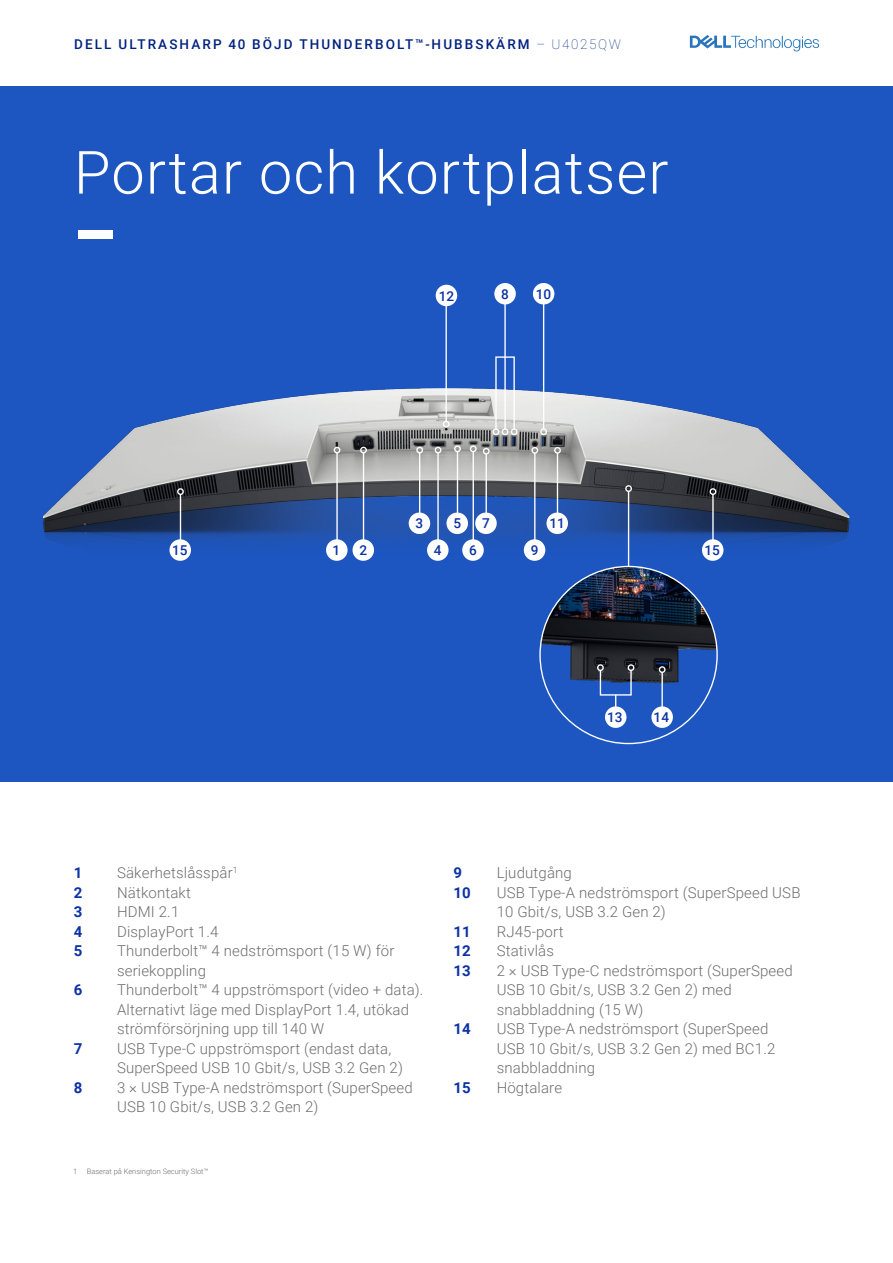
<style>
.page{position:relative;width:893px;height:1263px;background:#fff}
.page>*{position:absolute;margin:0;border:0;box-sizing:border-box;transform-origin:0 0}
.t1{font:300 59.55px "Roboto";letter-spacing:.02em;color:#fff}
.t2{font:300 15px/19.5px "Roboto";letter-spacing:.01em;color:#6e6e6e}
.t3{font:700 15px "Roboto";letter-spacing:.01em;color:#0c32a4}
.t4{font:500 13.65px "Roboto";color:#0c32a4}
.t5{font:500 13.5px "Roboto";letter-spacing:.155em;color:#00227f}
.t6{font:300 7.5px "Roboto";color:#6e6e6e}
.s1{font-weight:100}
</style>
<div class="page">
<div style="left:0;top:86px;width:893px;height:696px;background:#1d56c0"></div>
<div style="left:79px;top:230px;width:34px;height:9px;background:#fff"></div>
<svg style="left:690px;top:35px;width:129px;height:16px"></svg>
<img style="left:42px;top:328px;width:808px;height:309px">
<hr style="left:336px;top:453px;width:2px;height:106px;background:#fff">
<svg style="left:334px;top:447px;width:6px;height:6px"></svg>
<div style="left:326px;top:539px;width:22px;height:22px;background:#fff;border-radius:50%"></div>
<hr style="left:180px;top:494px;width:1px;height:65px;background:#fff">
<div style="left:177px;top:488px;width:7px;height:7px;border:1px solid #fff;border-radius:50%"></div>
<div style="left:169px;top:539px;width:22px;height:22px;background:#fff;border-radius:50%"></div>
<hr style="left:712px;top:494px;width:2px;height:65px;background:#fff">
<div style="left:710px;top:488px;width:6px;height:7px;border:1px solid #fff;border-radius:50%"></div>
<div style="left:702px;top:539px;width:21px;height:22px;background:#fff;border-radius:50%"></div>
<hr style="left:363px;top:453px;width:1px;height:106px;background:#fff">
<div style="left:360px;top:447px;width:7px;height:6px;border:1px solid #fff;border-radius:50%"></div>
<div style="left:352px;top:539px;width:22px;height:22px;background:#fff;border-radius:50%"></div>
<hr style="left:437px;top:453px;width:2px;height:106px;background:#fff">
<svg style="left:435px;top:447px;width:6px;height:6px"></svg>
<div style="left:427px;top:539px;width:22px;height:22px;background:#fff;border-radius:50%"></div>
<hr style="left:473px;top:451px;width:1px;height:108px;background:#fff">
<div style="left:470px;top:445px;width:7px;height:7px;border:1px solid #fff;border-radius:50%"></div>
<div style="left:462px;top:539px;width:22px;height:22px;background:#fff;border-radius:50%"></div>
<hr style="left:419px;top:453px;width:1px;height:64px;background:#fff">
<div style="left:416px;top:447px;width:7px;height:6px;border:1px solid #fff;border-radius:50%"></div>
<div style="left:409px;top:512px;width:21px;height:22px;background:#fff;border-radius:50%"></div>
<hr style="left:457px;top:451px;width:1px;height:66px;background:#fff">
<div style="left:454px;top:445px;width:7px;height:7px;border:1px solid #fff;border-radius:50%"></div>
<div style="left:446px;top:512px;width:22px;height:22px;background:#fff;border-radius:50%"></div>
<hr style="left:486px;top:454px;width:1px;height:63px;background:#fff">
<div style="left:483px;top:448px;width:7px;height:7px;border:1px solid #fff;border-radius:50%"></div>
<div style="left:475px;top:512px;width:22px;height:22px;background:#fff;border-radius:50%"></div>
<hr style="left:534px;top:453px;width:1px;height:104px;background:#fff">
<div style="left:531px;top:447px;width:7px;height:7px;border:1px solid #fff;border-radius:50%"></div>
<div style="left:524px;top:539px;width:21px;height:22px;background:#fff;border-radius:50%"></div>
<hr style="left:557px;top:453px;width:1px;height:72px;background:#fff">
<div style="left:554px;top:447px;width:7px;height:7px;border:1px solid #fff;border-radius:50%"></div>
<div style="left:546px;top:512px;width:22px;height:22px;background:#fff;border-radius:50%"></div>
<svg style="left:495px;top:356px;width:20px;height:74px"></svg>
<div style="left:493px;top:428px;width:6px;height:7px;border:1px solid #fff;border-radius:50%"></div>
<div style="left:511px;top:428px;width:7px;height:7px;border:1px solid #fff;border-radius:50%"></div>
<hr style="left:504px;top:303px;width:2px;height:126px;background:#fff">
<div style="left:502px;top:428px;width:6px;height:7px;border:1px solid #fff;border-radius:50%"></div>
<div style="left:494px;top:283px;width:22px;height:21px;background:#fff;border-radius:50%"></div>
<hr style="left:543px;top:303px;width:1px;height:126px;background:#fff">
<div style="left:540px;top:428px;width:7px;height:7px;border:1px solid #fff;border-radius:50%"></div>
<div style="left:533px;top:283px;width:21px;height:21px;background:#fff;border-radius:50%"></div>
<hr style="left:445px;top:286px;width:2px;height:135px;background:#fff">
<div style="left:443px;top:421px;width:7px;height:6px;border:1px solid #fff;border-radius:50%"></div>
<div style="left:436px;top:285px;width:21px;height:21px;background:#fff;border-radius:50%"></div>
<hr style="left:628px;top:491px;width:1px;height:107px;background:#fff">
<div style="left:625px;top:485px;width:7px;height:7px;border:1px solid #fff;border-radius:50%"></div>
<img style="left:540px;top:566px;width:177px;height:177px;border-radius:89px">
<div style="left:597px;top:664px;width:7px;height:7px;border:1px solid #fff;border-radius:50%"></div>
<div style="left:628px;top:664px;width:6px;height:7px;border:1px solid #fff;border-radius:50%"></div>
<svg style="left:599px;top:669px;width:33px;height:48px"></svg>
<div style="left:605px;top:706px;width:21px;height:22px;background:#fff;border-radius:50%"></div>
<hr style="left:661px;top:672px;width:2px;height:38px;background:#fff">
<div style="left:659px;top:666px;width:7px;height:7px;border:1px solid #fff;border-radius:50%"></div>
<div style="left:651px;top:706px;width:22px;height:22px;background:#fff;border-radius:50%"></div>
<p class="t5" style="left:74px;top:34px;width:548px">DELL ULTRASHARP 40 BÖJD THUNDERBOLT™-HUBBSKÄRM <span class="s1">– U4025QW</span></p>
<h1 class="t1" style="left:74px;top:131px;width:596px">Portar och kortplatser</h1>
<p class="t4" style="left:439px;top:286px;width:17px">12</p>
<p class="t4" style="left:501px;top:284px;width:9px">8</p>
<p class="t4" style="left:536px;top:284px;width:17px">10</p>
<p class="t4" style="left:416px;top:514px;width:9px">3</p>
<p class="t4" style="left:453px;top:514px;width:9px">5</p>
<p class="t4" style="left:482px;top:514px;width:9px">7</p>
<p class="t4" style="left:549px;top:514px;width:17px">11</p>
<p class="t4" style="left:172px;top:540px;width:17px">15</p>
<p class="t4" style="left:332px;top:540px;width:9px">1</p>
<p class="t4" style="left:359px;top:540px;width:9px">2</p>
<p class="t4" style="left:434px;top:540px;width:9px">4</p>
<p class="t4" style="left:469px;top:540px;width:9px">6</p>
<p class="t4" style="left:704px;top:540px;width:17px">15</p>
<p class="t4" style="left:531px;top:540px;width:9px">9</p>
<p class="t4" style="left:607px;top:708px;width:17px">13</p>
<p class="t4" style="left:654px;top:708px;width:17px">14</p>
<p class="t3" style="left:74px;top:862px;width:10px">1</p>
<p class="t2" style="left:117px;top:863px;width:122px">Säkerhetslåsspår<sup>1</sup></p>
<p class="t3" style="left:74px;top:882px;width:10px">2</p>
<p class="t2" style="left:117px;top:882px;width:75px">Nätkontakt</p>
<p class="t3" style="left:74px;top:901px;width:10px">3</p>
<p class="t2" style="left:117px;top:902px;width:64px">HDMI 2.1</p>
<p class="t3" style="left:74px;top:921px;width:10px">4</p>
<p class="t2" style="left:117px;top:921px;width:103px">DisplayPort 1.4</p>
<p class="t3" style="left:74px;top:940px;width:10px">5</p>
<p class="t2" style="left:117px;top:941px;width:279px">Thunderbolt™ 4 nedströmsport (15 W) för seriekoppling</p>
<p class="t3" style="left:74px;top:979px;width:10px">6</p>
<p class="t2" style="left:117px;top:980px;width:308px">Thunderbolt™ 4 uppströmsport (video + data).<br>Alternativt läge med DisplayPort 1.4, utökad strömförsörjning upp till 140 W</p>
<p class="t3" style="left:74px;top:1038px;width:10px">7</p>
<p class="t2" style="left:117px;top:1038px;width:287px">USB Type-C uppströmsport (endast data,<br>SuperSpeed USB 10 Gbit/s, USB 3.2 Gen 2)</p>
<p class="t3" style="left:74px;top:1077px;width:10px">8</p>
<p class="t2" style="left:117px;top:1077px;width:297px">3 × USB Type-A nedströmsport (SuperSpeed<br>USB 10 Gbit/s, USB 3.2 Gen 2)</p>
<p class="t6" style="left:73px;top:1166px;width:137px">1 Baserat på Kensington Security Slot™</p>
<p class="t3" style="left:453px;top:862px;width:10px">9</p>
<p class="t2" style="left:497px;top:863px;width:77px">Ljudutgång</p>
<p class="t3" style="left:453px;top:882px;width:19px">10</p>
<p class="t2" style="left:497px;top:882px;width:305px">USB Type-A nedströmsport (SuperSpeed USB<br>10 Gbit/s, USB 3.2 Gen 2)</p>
<p class="t3" style="left:453px;top:921px;width:19px">11</p>
<p class="t2" style="left:497px;top:921px;width:68px">RJ45-port</p>
<p class="t3" style="left:453px;top:940px;width:19px">12</p>
<p class="t2" style="left:497px;top:941px;width:59px">Stativlås</p>
<p class="t3" style="left:453px;top:960px;width:19px">13</p>
<p class="t2" style="left:497px;top:960px;width:298px">2 × USB Type-C nedströmsport (SuperSpeed<br>USB 10 Gbit/s, USB 3.2 Gen 2) med snabbladdning (15 W)</p>
<p class="t3" style="left:453px;top:1018px;width:19px">14</p>
<p class="t2" style="left:497px;top:1019px;width:280px">USB Type-A nedströmsport (SuperSpeed<br>USB 10 Gbit/s, USB 3.2 Gen 2) med BC1.2 snabbladdning</p>
<p class="t3" style="left:453px;top:1077px;width:19px">15</p>
<p class="t2" style="left:497px;top:1077px;width:67px">Högtalare</p>
</div>
